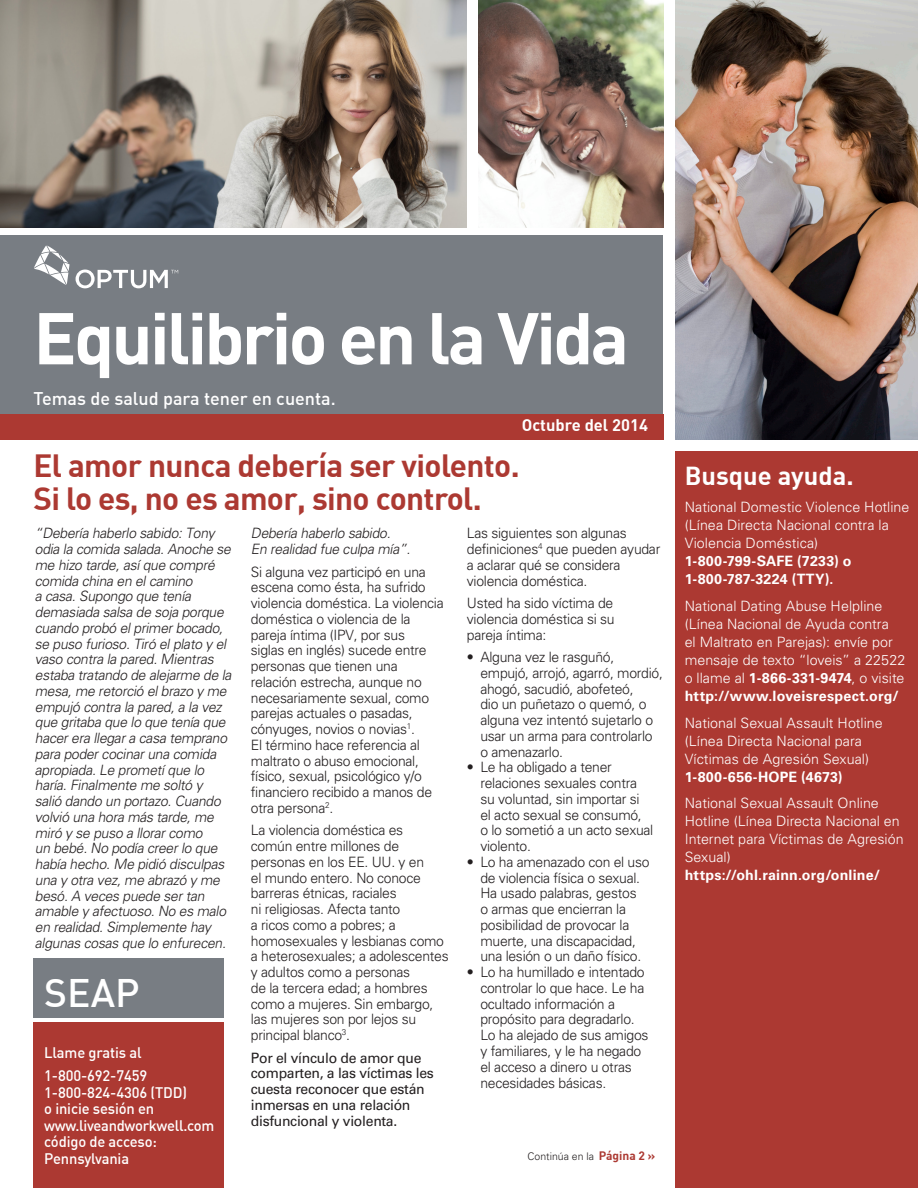
<style>
.page{position:relative;width:918px;height:1188px;background:#fff}
.page>*{position:absolute;margin:0;border:0;box-sizing:border-box;transform-origin:0 0}
.t1{font:700 72px "DIN";letter-spacing:-.04em;color:#fff}
.t2{font:500 39px "DIN";color:#fff}
.t3{font:700 31.5px "DIN";letter-spacing:-.02em;color:#ac3932}
.Sidebar_Body{font:700 25.5px "DIN";color:#fff}
.t4{font:500 18px "DIN";color:#fff}
.t5{font:700 16.5px "DIN";color:#fff}
.t6{font:500 15px/16.5px "DIN";letter-spacing:-.01em;color:#fff}
.Paragraph{font:300 14.25px/15.8px "Univers LT Std";letter-spacing:-.02em;color:#231f20}
.Paragraph-2{font:italic 300 14.25px/15.8px "Univers LT Std";color:#231f20}
.Paragraph-3{font:300 14.25px/18px "Univers LT Std";color:#fff}
.Paragraph-4{font:14.25px/15.8px "Univers LT Std";letter-spacing:-.02em;color:#231f20}
.t7{font:300 10.5px "Univers LT Std";color:#231f20}
.s1{font-family:"DIN";font-weight:700;font-size:12px;color:#ac3932}
.s2{font-weight:700}
</style>
<div class="page">
<div style="left:675px;top:452px;width:243px;height:736px;background:#ac3932"></div>
<img style="left:0;top:0;width:466px;height:228px">
<img style="left:675px;top:0;width:243px;height:439px">
<div style="left:34px;top:1022px;width:190px;height:166px;background:#ac3932"></div>
<div style="left:34px;top:958px;width:190px;height:60px;background:#787d83"></div>
<img style="left:479px;top:0;width:185px;height:228px">
<div style="left:0;top:235px;width:663px;height:205px;background:#787d83"></div>
<svg style="left:34px;top:245px;width:36px;height:40px"></svg>
<svg style="left:76px;top:270px;width:102px;height:18px"></svg>
<div style="left:0;top:415px;width:663px;height:25px;background:#ac3932"></div>
<p class="t1" style="left:33px;top:291px;width:597px">Equilibrio en la Vida</p>
<p class="t4" style="left:33px;top:387px;width:304px">Temas de salud para tener en cuenta.</p>
<p class="t5" style="left:522px;top:414px;width:128px">Octubre del 2014</p>
<p class="t3" style="left:33px;top:445px;width:488px">El amor nunca debería ser violento.</p>
<p class="t3" style="left:33px;top:478px;width:450px">Si lo es, no es amor, sino control.</p>
<p class="Paragraph-2" style="left:35px;top:525px;width:201px">“Debería haberlo sabido:Tony odia la comida salada.Anoche se me hizo tarde,asíque compré comida china en elcamino<br>a casa.Supongo que tenía demasiada salsa de soja porque cuando probó elprimerbocado, se puso furioso.Tiró elplato y el vaso contra la pared.Mientras estaba tratando de alejarme de la mesa,me retorció elbrazo y me empujó contra la pared,a la vez que gritaba que lo que tenía que hacerera llegara casa temprano para podercocinaruna comida apropiada.Le prometíque lo haría.Finalmente me soltó y salió dando un portazo.Cuando volvió una hora más tarde,me miró y se puso a llorarcomo<br>un bebé.No podía creerlo que había hecho.Me pidió disculpas una y otra vez,me abrazó y me besó.A veces puede sertan amable y afectuoso.No es malo en realidad.Simplemente hay algunas cosas que lo enfurecen.</p>
<p class="Paragraph-2" style="left:251px;top:525px;width:164px">Debería haberlo sabido.<br>En realidad fue culpa mía”.</p>
<p class="Paragraph" style="left:251px;top:564px;width:194px">Si alguna vez participó en una escena como ésta, ha sufrido violencia doméstica. La violencia doméstica o violencia de la pareja íntima (IPV, por sus<br>siglas en inglés) sucede entre personas que tienen una relación estrecha, aunque no necesariamente sexual, como parejas actuales o pasadas, cónyuges, novios o novias<sup>1</sup>.<br>El término hace referencia al maltrato o abuso emocional, físico, sexual, psicológico y/o financiero recibido a manos de otra persona<sup>2</sup>.</p>
<p class="Paragraph" style="left:251px;top:822px;width:199px">La violencia doméstica es<br>común entre millones de personas en los EE. UU. y en<br>el mundo entero. No conoce barreras étnicas, raciales<br>ni religiosas. Afecta tanto<br>a ricos como a pobres; a homosexuales y lesbianas como a heterosexuales; a adolescentes y adultos como a personas<br>de la tercera edad; a hombres como a mujeres. Sin embargo, las mujeres son por lejos su principal blanco<sup>3</sup>.</p>
<p class="Paragraph-4" style="left:251px;top:1050px;width:185px">Por el vínculo de amor que comparten, a las víctimas les cuesta reconocer que están inmersas en una relación disfuncional y violenta.</p>
<p class="t2" style="left:44px;top:968px;width:97px">SEAP</p>
<p class="t6" style="left:44px;top:1044px;width:99px">Llame gratis al</p>
<p class="t6" style="left:44px;top:1067px;width:105px">1-800-692-7459</p>
<p class="t6" style="left:44px;top:1083px;width:144px">1-800-824-4306 (TDD)</p>
<p class="t6" style="left:44px;top:1100px;width:112px">o inicie sesión en</p>
<p class="t6" style="left:44px;top:1116px;width:171px">www.liveandworkwell.com</p>
<p class="t6" style="left:44px;top:1133px;width:114px">código de acceso:<br>Pennsylvania</p>
<p class="Paragraph" style="left:467px;top:525px;width:195px">Las siguientes son algunas definiciones<sup>4</sup> que pueden ayudar a aclarar qué se considera violencia doméstica.</p>
<p class="Paragraph" style="left:467px;top:595px;width:149px;text-align:justify">Usted ha sido víctima de violencia doméstica si su pareja íntima:</p>
<p class="Paragraph" style="left:480px;top:649px;width:184px;text-indent:-14px">• Alguna vez le rasguñó, empujó, arrojó, agarró, mordió, ahogó, sacudió, abofeteó,<br>dio un puñetazo o quemó, o alguna vez intentó sujetarlo o usar un arma para controlarlo o amenazarlo.</p>
<p class="Paragraph" style="left:480px;top:759px;width:175px;text-indent:-14px">• Le ha obligado a tener relaciones sexuales contra su voluntad, sin importar si el acto sexual se consumó,<br>o lo sometió a un acto sexual violento.</p>
<p class="Paragraph" style="left:480px;top:854px;width:171px;text-indent:-14px">• Lo ha amenazado con el uso de violencia física o sexual.<br>Ha usado palabras, gestos<br>o armas que encierran la posibilidad de provocar la muerte, una discapacidad, una lesión o un daño físico.</p>
<p class="Paragraph" style="left:480px;top:964px;width:170px;text-indent:-14px">• Lo ha humillado e intentado controlar lo que hace. Le ha ocultado información a propósito para degradarlo.<br>Lo ha alejado de sus amigos y familiares, y le ha negado el acceso a dinero u otras necesidades básicas.</p>
<p class="t7" style="left:528px;top:1150px;width:129px">Continúa en la <span class="s1">Página 2 »</span></p>
<p class="Sidebar_Body" style="left:685px;top:459px;width:170px">Busque ayuda.</p>
<p class="Paragraph-3" style="left:685px;top:498px;width:226px">National Domestic Violence Hotline (Línea Directa Nacional contra la<br>Violencia Doméstica)<br><span class="s2">1-800-799-SAFE (7233) o<br>1-800-787-3224 (TTY).</span></p>
<p class="Paragraph-3" style="left:685px;top:597px;width:222px">National Dating Abuse Helpline (Línea Nacional de Ayuda contra<br>el Maltrato en Parejas): envíe por mensaje de texto “loveis” a 22522 o llame al <span class="s2">1-866-331-9474</span>, o visite <span class="s2">http://www.loveisrespect.org/</span></p>
<p class="Paragraph-3" style="left:685px;top:714px;width:200px">National Sexual Assault Hotline (Línea Directa Nacional para<br>Víctimas de Agresión Sexual)<br><span class="s2">1-800-656-HOPE (4673)</span></p>
<p class="Paragraph-3" style="left:685px;top:794px;width:221px">National Sexual Assault Online<br>Hotline (Línea Directa Nacional en<br>Internet para Víctimas de Agresión<br>Sexual) <span class="s2">https://ohl.rainn.org/online/</span></p>
</div>
